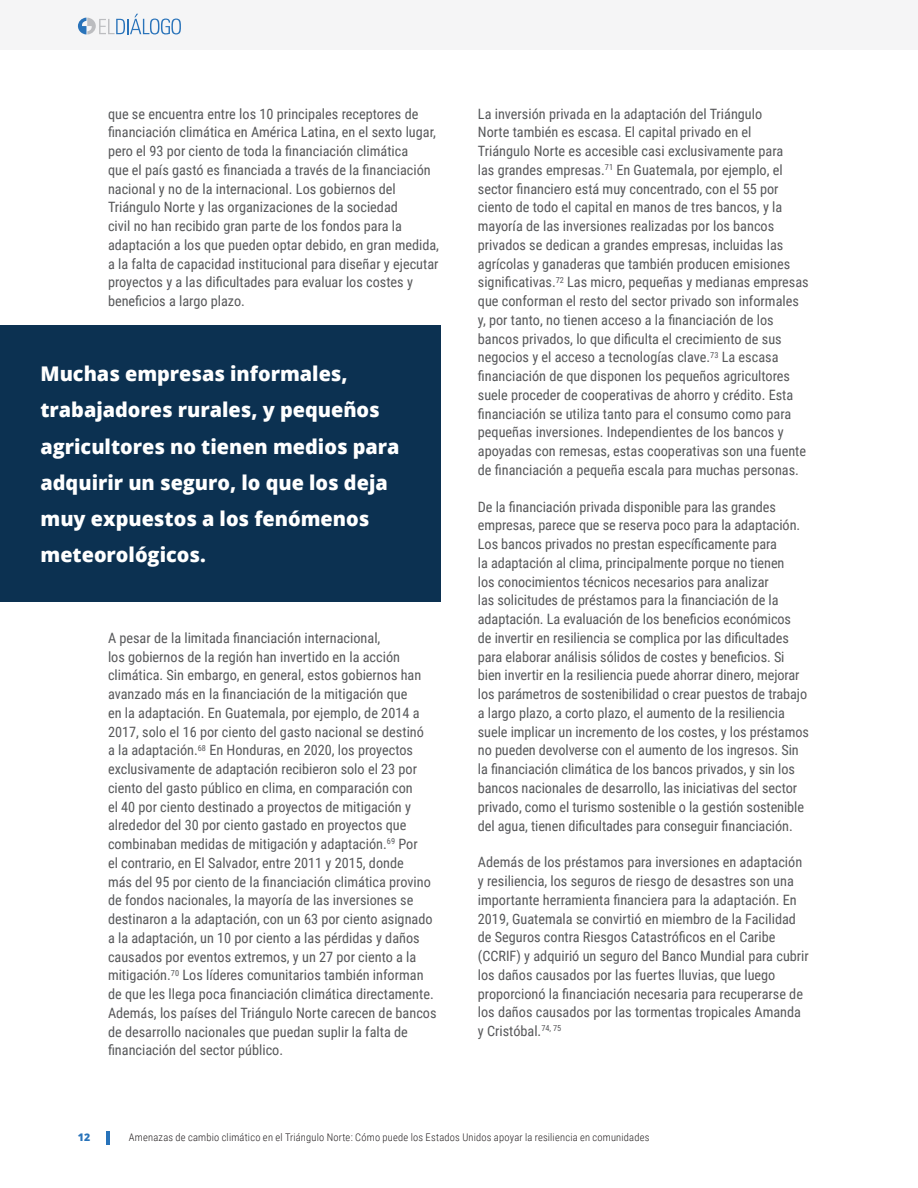
<style>
.page{position:relative;width:918px;height:1188px;background:#fff}
.page>*{position:absolute;margin:0;border:0;box-sizing:border-box;transform-origin:0 0}
.t1{font:800 20.25px/36px "Open Sans";color:#fff}
.t2{font:14.25px/18.8px "Roboto Condensed";color:#57585a}
.t3{font:300 10.5px "Roboto Condensed";letter-spacing:.02em;color:#231f20}
.t4{font:800 10.5px "Open Sans";color:#2873ba}
</style>
<div class="page">
<div style="left:0;top:0;width:918px;height:50px;background:#f5f5f6"></div>
<hr style="left:106px;top:1131px;width:3px;height:14px;background:#2873ba">
<svg style="left:78px;top:14px;width:103px;height:21px"></svg>
<div style="left:0;top:326px;width:440px;height:276px;background:#0c3151"></div>
<p class="t2" style="left:108px;top:104px;width:333px">que se encuentra entre los 10 principales receptores de financiación climática en América Latina, en el sexto lugar, pero el 93 por ciento de toda la financiación climática<br>que el país gastó es financiada a través de la financiación nacional y no de la internacional. Los gobiernos del Triángulo Norte y las organizaciones de la sociedad<br>civil no han recibido gran parte de los fondos para la adaptación a los que pueden optar debido, en gran medida, a la falta de capacidad institucional para diseñar y ejecutar proyectos y a las dificultades para evaluar los costes y beneficios a largo plazo.</p>
<h1 class="t1" style="left:40px;top:355px;width:361px">Muchas empresas informales, trabajadores rurales, y pequeños agricultores no tienen medios para adquirir un seguro, lo que los deja muy expuestos a los fenómenos meteorológicos.</h1>
<p class="t2" style="left:108px;top:628px;width:330px">A pesar de la limitada financiación internacional,<br>los gobiernos de la región han invertido en la acción climática. Sin embargo, en general, estos gobiernos han avanzado más en la financiación de la mitigación que<br>en la adaptación. En Guatemala, por ejemplo, de 2014 a 2017, solo el 16 por ciento del gasto nacional se destinó<br>a la adaptación.<sup>68</sup> En Honduras, en 2020, los proyectos exclusivamente de adaptación recibieron solo el 23 por ciento del gasto público en clima, en comparación con<br>el 40 por ciento destinado a proyectos de mitigación y alrededor del 30 por ciento gastado en proyectos que combinaban medidas de mitigación y adaptación.<sup>69</sup> Por<br>el contrario, en El Salvador, entre 2011 y 2015, donde<br>más del 95 por ciento de la financiación climática provino de fondos nacionales, la mayoría de las inversiones se destinaron a la adaptación, con un 63 por ciento asignado a la adaptación, un 10 por ciento a las pérdidas y daños causados por eventos extremos, y un 27 por ciento a la mitigación.<sup>70</sup> Los líderes comunitarios también informan de que les llega poca financiación climática directamente.<br>Además, los países del Triángulo Norte carecen de bancos de desarrollo nacionales que puedan suplir la falta de financiación del sector público.</p>
<p class="t2" style="left:478px;top:104px;width:332px">La inversión privada en la adaptación del Triángulo<br>Norte también es escasa. El capital privado en el<br>Triángulo Norte es accesible casi exclusivamente para<br>las grandes empresas.<sup>71</sup> En Guatemala, por ejemplo, el sector financiero está muy concentrado, con el 55 por ciento de todo el capital en manos de tres bancos, y la mayoría de las inversiones realizadas por los bancos privados se dedican a grandes empresas, incluidas las agrícolas y ganaderas que también producen emisiones significativas.<sup>72</sup> Las micro, pequeñas y medianas empresas que conforman el resto del sector privado son informales y, por tanto, no tienen acceso a la financiación de los bancos privados, lo que dificulta el crecimiento de sus negocios y el acceso a tecnologías clave.<sup>73</sup> La escasa financiación de que disponen los pequeños agricultores suele proceder de cooperativas de ahorro y crédito. Esta financiación se utiliza tanto para el consumo como para pequeñas inversiones. Independientes de los bancos y apoyadas con remesas, estas cooperativas son una fuente de financiación a pequeña escala para muchas personas.</p>
<p class="t2" style="left:478px;top:497px;width:333px">De la financiación privada disponible para las grandes empresas, parece que se reserva poco para la adaptación.<br>Los bancos privados no prestan específicamente para<br>la adaptación al clima, principalmente porque no tienen<br>los conocimientos técnicos necesarios para analizar<br>las solicitudes de préstamos para la financiación de la adaptación. La evaluación de los beneficios económicos<br>de invertir en resiliencia se complica por las dificultades para elaborar análisis sólidos de costes y beneficios. Si bien invertir en la resiliencia puede ahorrar dinero, mejorar los parámetros de sostenibilidad o crear puestos de trabajo a largo plazo, a corto plazo, el aumento de la resiliencia suele implicar un incremento de los costes, y los préstamos no pueden devolverse con el aumento de los ingresos. Sin la financiación climática de los bancos privados, y sin los bancos nacionales de desarrollo, las iniciativas del sector privado, como el turismo sostenible o la gestión sostenible del agua, tienen dificultades para conseguir financiación.</p>
<p class="t2" style="left:478px;top:852px;width:332px">Además de los préstamos para inversiones en adaptación y resiliencia, los seguros de riesgo de desastres son una importante herramienta financiera para la adaptación. En 2019, Guatemala se convirtió en miembro de la Facilidad de Seguros contra Riesgos Catastróficos en el Caribe (CCRIF) y adquirió un seguro del Banco Mundial para cubrir los daños causados por las fuertes lluvias, que luego proporcionó la financiación necesaria para recuperarse de los daños causados por las tormentas tropicales Amanda y Cristóbal.<sup>74,</sup> <sup>75</sup></p>
<p class="t4" style="left:78px;top:1129px;width:14px">12</p>
<p class="t3" style="left:129px;top:1130px;width:522px">Amenazas de cambio climático en el Triángulo Norte: Cómo puede los Estados Unidos apoyar la resiliencia en comunidades</p>
</div>
